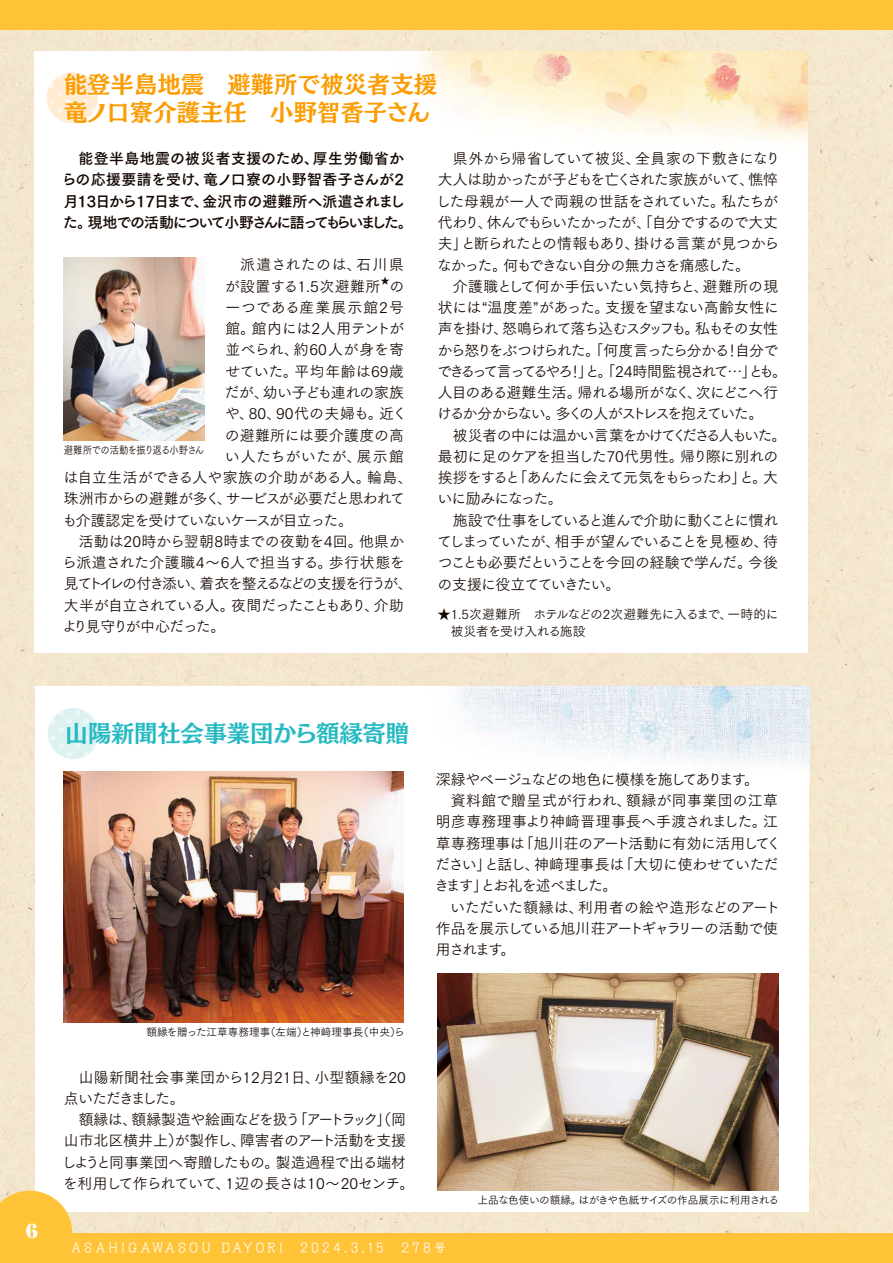
<style>
.page{position:relative;width:893px;height:1263px;background:#fff}
.page>*{position:absolute;margin:0;border:0;box-sizing:border-box;transform-origin:0 0}
.t1{font:23.4px/27.6px "Mode Min A Large Pro B";color:#fb9c00}
.t2{font:23.4px "Mode Min A Std B";letter-spacing:-.01em;color:#25b9c2}
.t3{font:19.2px "Stencil Std";color:#fff}
.t4{font:14.85px/21.3px "Tsuku Go Pro R";letter-spacing:-.045em;color:#140700}
.t5{font:14.85px/21.3px "Tsuku Go Pro R";letter-spacing:-.07em;color:#140700}
.t6{font:14.85px/21.3px "Tsuku Go Pro R";letter-spacing:-.065em;color:#140700}
.t7{font:14.85px/21.3px "Tsuku Go Pro B";letter-spacing:-.015em;color:#140700;text-align:center}
.t8{font:14.85px/21.3px "Tsuku Go Pro R";color:#140700}
.t9{font:14.85px/21.3px "Tsuku Go Pro R";letter-spacing:.03em;color:#140700}
.t10{font:14.85px "Tsuku Go Pro R";letter-spacing:-.125em;color:#140700}
.t11{font:14.85px "Tsuku Go Pro R";letter-spacing:-.02em;color:#140700}
.t12{font:14.85px "Tsuku Go Pro R";letter-spacing:.005em;color:#140700}
.t13{font:14.85px "Tsuku Go Pro R";letter-spacing:-.075em;color:#140700}
.t14{font:14.85px "Tsuku Go Pro R";letter-spacing:.025em;color:#140700}
.t15{font:14.85px "Tsuku Go Pro R";letter-spacing:-.005em;color:#140700}
.t16{font:14.85px "Tsuku Go Pro R";letter-spacing:.01em;color:#140700}
.t17{font:14.85px "Tsuku Go Pro R";letter-spacing:-.115em;color:#140700}
.t18{font:14.85px "Tsuku Go Pro R";letter-spacing:-.01em;color:#140700}
.t19{font:14.85px "Tsuku Go Pro R";letter-spacing:.02em;color:#140700}
.t20{font:14.85px "Tsuku Go Pro R";letter-spacing:.015em;color:#140700}
.t21{font:14.85px "Tsuku Go Pro R";letter-spacing:.07em;color:#140700}
.t22{font:14.85px "Tsuku Go Pro R";letter-spacing:.035em;color:#140700}
.t23{font:14.85px "Tsuku Go Pro R";letter-spacing:-.105em;color:#140700}
.t24{font:12.75px/17px "Tsuku Go Pro R";letter-spacing:-.025em;color:#140700}
.t25{font:11.7px "New Cinema A Std D";letter-spacing:.275em;color:#fff}
.t26{font:10.65px "Tsuku Go Pro R";letter-spacing:-.03em;color:#140700}
.t27{font:10.65px "Tsuku Go Pro R";color:#140700}
.t28{font:10.65px "Tsuku Go Pro R";letter-spacing:-.05em;color:#140700;scale:.88 1}
.t29{font:8.7px "Tsuku Go Pro R";color:#140700}
</style>
<div class="page">
<div style="left:0;top:30px;width:893px;height:1203px;background:#f4e6cd"></div>
<div style="left:35px;top:687px;width:774px;height:525px;background:#fff"></div>
<img style="left:454px;top:687px;width:355px;height:78px">
<div style="left:34px;top:51px;width:774px;height:602px;background:#fff"></div>
<img style="left:422px;top:51px;width:386px;height:90px">
<img style="left:47px;top:72px;width:51px;height:51px">
<img style="left:48px;top:708px;width:51px;height:51px">
<img style="left:64px;top:257px;width:140px;height:183px">
<img style="left:64px;top:772px;width:340px;height:250px">
<img style="left:438px;top:974px;width:340px;height:217px">
<div style="left:0;top:1233px;width:893px;height:30px;background:#ffc337"></div>
<svg style="left:0;top:1191px;width:72px;height:42px"></svg>
<div style="left:0;top:0;width:893px;height:30px;background:#ffc337"></div>
<h1 class="t1" style="left:64px;top:68px;width:375px">能登半島地震　避難所で被災者支援竜ノ口寮介護主任　小野智香子さん</h1>
<p class="t7" style="left:62px;top:146px;width:352px">能登半島地震の被災者支援のため、厚生労働省か<br>らの応援要請を受け、竜ノ口寮の小野智香子さんが2月13日から17日まで、金沢市の避難所へ派遣されました。現地での活動について小野さんに語ってもらいました。</p>
<p class="t9" style="left:225px;top:253px;width:181px;text-indent:15px">派遣されたのは、石川県が設置する1.5次避難所</p>
<p class="t29" style="left:381px;top:274px;width:10px">★</p>
<p class="t4" style="left:389px;top:274px;width:16px">の</p>
<p class="t21" style="left:225px;top:295px;width:180px">一つである産業展示館2号</p>
<p class="t18" style="left:225px;top:316px;width:180px">館。館内には2人用テントが</p>
<p class="t19" style="left:225px;top:338px;width:180px">並べられ、約60人が身を寄</p>
<p class="t20" style="left:225px;top:359px;width:180px">せていた。平均年齢は69歳</p>
<p class="t4" style="left:225px;top:380px;width:181px">だが、幼い子ども連れの家族</p>
<p class="t16" style="left:225px;top:401px;width:183px">や、80、90代の夫婦も。近く</p>
<p class="t8" style="left:225px;top:423px;width:181px">の避難所には要介護度の高</p>
<p class="t22" style="left:225px;top:444px;width:181px">い人たちがいたが、展示館</p>
<p class="t12" style="left:63px;top:465px;width:350px">は自立生活ができる人や家族の介助がある人。輪島、</p>
<p class="t4" style="left:64px;top:486px;width:343px">珠洲市からの避難が多く、サービスが必要だと思われて</p>
<p class="t5" style="left:62px;top:508px;width:292px">も介護認定を受けていないケースが目立った。</p>
<p class="t8" style="left:79px;top:529px;width:327px">活動は20時から翌朝8時までの夜勤を4回。他県か</p>
<p class="t9" style="left:62px;top:550px;width:344px">ら派遣された介護職4～6人で担当する。歩行状態を</p>
<p class="t10" style="left:64px;top:571px;width:350px">見てトイレの付き添い、着衣を整えるなどの支援を行うが、</p>
<p class="t5" style="left:64px;top:593px;width:342px">大半が自立されている人。夜間だったこともあり、介助</p>
<p class="t23" style="left:62px;top:614px;width:165px">より見守りが中心だった。</p>
<p class="t28" style="left:64px;top:441px;width:161px">避難所での活動を振り返る小野さん</p>
<p class="t4" style="left:436px;top:146px;width:346px;text-indent:17px">県外から帰省していて被災、全員家の下敷きになり大人は助かったが子どもを亡くされた家族がいて、憔悴した母親が一人で両親の世話をされていた。私たちが代わり、休んでもらいたかったが、「自分でするので大丈夫」と断られたとの情報もあり、掛ける言葉が見つからなかった。何もできない自分の無力さを痛感した。</p>
<p class="t5" style="left:437px;top:274px;width:351px;text-indent:16px">介護職として何か手伝いたい気持ちと、避難所の現状には“温度差”があった。支援を望まない高齢女性に声を掛け、怒鳴られて落ち込むスタッフも。私もその女性から怒りをぶつけられた。「何度言ったら分かる！自分でできるって言ってるやろ！」と。「24時間監視されて…」とも。人目のある避難生活。帰れる場所がなく、次にどこへ行けるか分からない。多くの人がストレスを抱えていた。</p>
<p class="t6" style="left:437px;top:423px;width:351px;text-indent:15px">被災者の中には温かい言葉をかけてくださる人もいた。最初に足のケアを担当した70代男性。帰り際に別れの挨拶をすると「あんたに会えて元気をもらったわ」と。大いに励みになった。</p>
<p class="t4" style="left:437px;top:508px;width:343px;text-align:justify;text-indent:16px">施設で仕事をしていると進んで介助に動くことに慣れてしまっていたが、相手が望んでいることを見極め、待つことも必要だということを今回の経験で学んだ。今後の支援に役立てていきたい。</p>
<p class="t24" style="left:451px;top:605px;width:329px;text-indent:-13px">★1.5次避難所　ホテルなどの2次避難先に入るまで、一時的に被災者を受け入れる施設</p>
<h1 class="t2" style="left:65px;top:714px;width:346px">山陽新聞社会事業団から額縁寄贈</h1>
<p class="t13" style="left:436px;top:767px;width:325px">深緑やベージュなどの地色に模様を施してあります。</p>
<p class="t9" style="left:451px;top:788px;width:329px">資料館で贈呈式が行われ、額縁が同事業団の江草</p>
<p class="t14" style="left:436px;top:810px;width:344px">明彦専務理事より神﨑晋理事長へ手渡されました。江</p>
<p class="t4" style="left:436px;top:831px;width:347px">草専務理事は「旭川荘のアート活動に有効に活用してく</p>
<p class="t11" style="left:435px;top:852px;width:345px">ださい」と話し、神﨑理事長は「大切に使わせていただ</p>
<p class="t17" style="left:434px;top:873px;width:185px">きます」とお礼を述べました。</p>
<p class="t15" style="left:450px;top:895px;width:331px">いただいた額縁は、利用者の絵や造形などのアート</p>
<p class="t6" style="left:436px;top:916px;width:344px">作品を展示している旭川荘アートギャラリーの活動で使</p>
<p class="t4" style="left:436px;top:937px;width:81px">用されます。</p>
<p class="t3" style="left:26px;top:1219px;width:14px">6</p>
<p class="t27" style="left:146px;top:1023px;width:260px">額縁を贈った江草専務理事（左端）と神﨑理事長（中央）ら</p>
<p class="t8" style="left:64px;top:1065px;width:344px;text-indent:15px">山陽新聞社会事業団から12月21日、小型額縁を20点いただきました。</p>
<p class="t4" style="left:62px;top:1107px;width:354px;text-align:center">額縁は、額縁製造や絵画などを扱う「アートラック」（岡<br>山市北区横井上）が製作し、障害者のアート活動を支援しようと同事業団へ寄贈したもの。製造過程で出る端材を利用して作られていて、1辺の長さは10～20センチ。</p>
<p class="t25" style="left:71px;top:1239px;width:213px">ASAHIGAWASOU DAYORI</p>
<p class="t25" style="left:300px;top:1239px;width:85px">2024.3.15</p>
<p class="t25" style="left:401px;top:1239px;width:46px">278号</p>
<p class="t26" style="left:477px;top:1191px;width:303px">上品な色使いの額縁。はがきや色紙サイズの作品展示に利用される</p>
</div>
